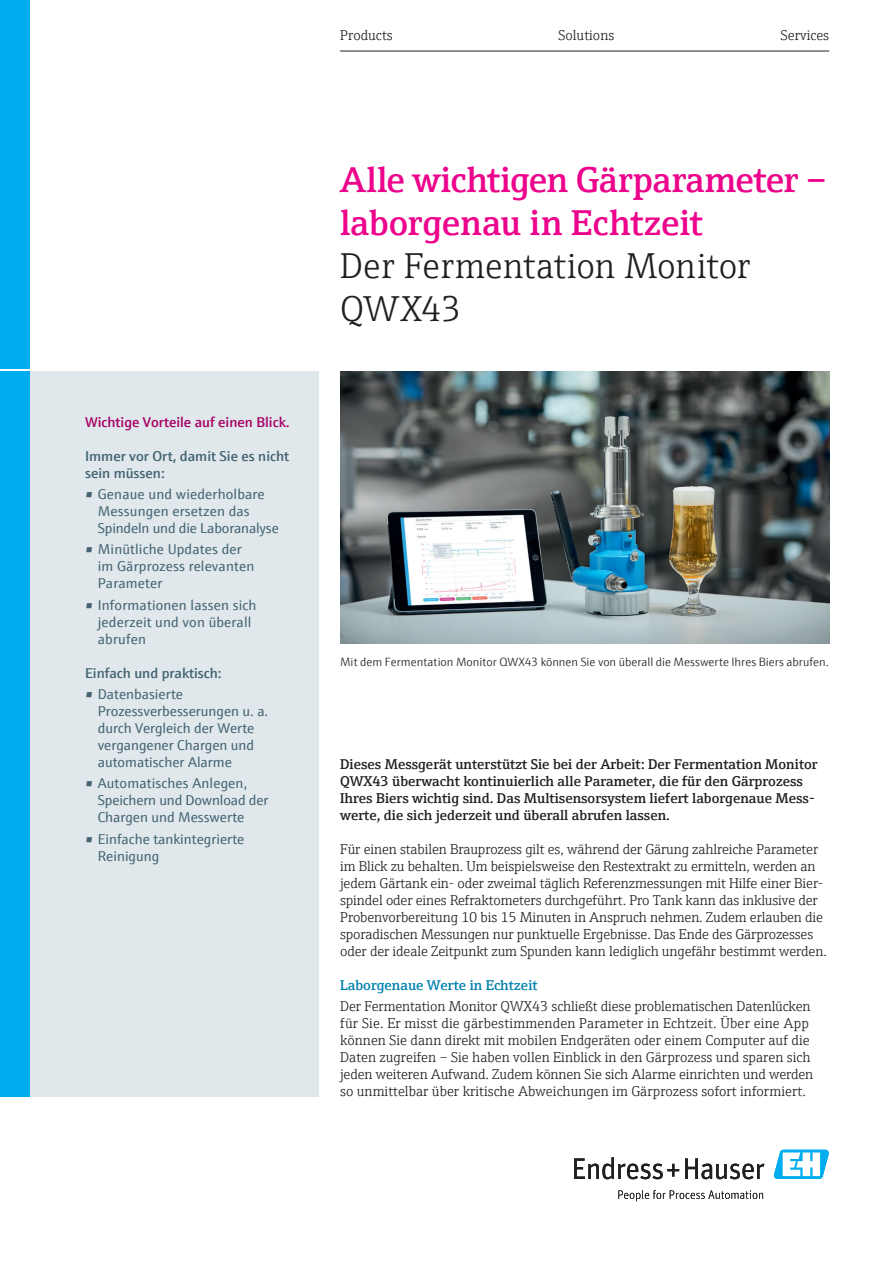
<style>
.page{position:relative;width:893px;height:1263px;background:#fff}
.page>*{position:absolute;margin:0;border:0;box-sizing:border-box;transform-origin:0 0}
.t1{font:600 36px/43.2px "E+H Serif";letter-spacing:-.005em;color:#ed028c}
.t2{font:300 36px/43.2px "E+H Serif";letter-spacing:-.005em;color:#231f20}
.t3{font:300 14.25px/17px "E+H Serif";letter-spacing:-.01em;color:#231f20}
.t4{font:14.25px/17px "E+H Sans";color:#446472}
.t5{font:600 14.25px/17px "E+H Serif";color:#231f20}
.t6{font:600 14.25px/17px "E+H Sans";color:#446472}
.t7{font:600 14.25px "E+H Sans";color:#a70164}
.t8{font:600 14.25px "E+H Serif";color:#0081ad}
.t9{font:300 12px "E+H Sans";color:#231f20}
</style>
<div class="page">
<hr style="left:340px;top:51px;width:489px;height:1px;background:#231f20">
<div style="left:0;top:0;width:30px;height:369px;background:#00aeef"></div>
<svg style="left:574px;top:1157px;width:105px;height:22px"></svg>
<svg style="left:685px;top:1158px;width:79px;height:21px"></svg>
<svg style="left:618px;top:1190px;width:145px;height:11px"></svg>
<svg style="left:773px;top:1150px;width:56px;height:29px"></svg>
<div style="left:30px;top:371px;width:289px;height:725px;background:#e0e8ec"></div>
<img style="left:340px;top:371px;width:489px;height:272px">
<div style="left:0;top:371px;width:30px;height:725px;background:#00aeef"></div>
<p class="t3" style="left:340px;top:25px;width:54px">Products</p>
<p class="t3" style="left:558px;top:25px;width:57px">Solutions</p>
<p class="t3" style="left:781px;top:25px;width:50px">Services</p>
<p class="t7" style="left:85px;top:411px;width:206px">Wichtige Vorteile auf einen Blick.</p>
<p class="t6" style="left:85px;top:446px;width:206px">Immer vor Ort, damit Sie es nicht sein müssen:</p>
<p class="t4" style="left:98px;top:484px;width:183px;text-indent:-13px">• Genaue und wiederholbare<br>Messungen ersetzen das<br>Spindeln und die Laboranalyse</p>
<p class="t4" style="left:98px;top:540px;width:158px;text-indent:-13px">• Minütliche Updates der im Gärprozess relevanten<br>Parameter</p>
<p class="t4" style="left:98px;top:595px;width:160px;text-indent:-13px">• Informationen lassen sich jederzeit und von überall abrufen</p>
<p class="t6" style="left:85px;top:663px;width:138px">Einfach und praktisch:</p>
<p class="t4" style="left:98px;top:684px;width:172px;text-indent:-13px">• Datenbasierte<br>Prozessverbesserungen u. a. durch Vergleich der Werte vergangener Chargen und automatischer Alarme</p>
<p class="t4" style="left:98px;top:774px;width:172px;text-indent:-13px">• Automatisches Anlegen,<br>Speichern und Download der<br>Chargen und Messwerte</p>
<p class="t4" style="left:98px;top:829px;width:148px;text-indent:-13px">• Einfache tankintegrierte<br>Reinigung</p>
<h1 class="t1" style="left:340px;top:155px;width:488px">Alle wichtigen Gärparameter – laborgenau in Echtzeit</h1>
<h1 class="t2" style="left:340px;top:242px;width:412px">Der Fermentation Monitor<br>QWX43</h1>
<p class="t9" style="left:340px;top:653px;width:490px">Mit dem Fermentation Monitor QWX43 können Sie von überall die Messwerte Ihres Biers abrufen.</p>
<p class="t5" style="left:340px;top:754px;width:479px">Dieses Messgerät unterstützt Sie bei der Arbeit: Der Fermentation Monitor QWX43 überwacht kontinuierlich alle Parameter, die für den Gärprozess Ihres Biers wichtig sind. Das Multisensorsystem liefert laborgenaue Mess&shy;werte, die sich jederzeit und überall abrufen lassen.</p>
<p class="t3" style="left:340px;top:839px;width:488px">Für einen stabilen Brauprozess gilt es, während der Gärung zahlreiche Parameter im Blick zu behalten. Um beispielsweise den Restextrakt zu ermitteln, werden an jedem Gärtank ein- oder zweimal täglich Referenzmessungen mit Hilfe einer Bier&shy;spindel oder eines Refraktometers durchgeführt. Pro Tank kann das inklusive der Probenvorbereitung 10 bis 15 Minuten in Anspruch nehmen. Zudem erlauben die sporadischen Messungen nur punktuelle Ergebnisse. Das Ende des Gärprozesses oder der ideale Zeitpunkt zum Spunden kann lediglich ungefähr bestimmt werden.</p>
<p class="t8" style="left:340px;top:974px;width:199px">Laborgenaue Werte in Echtzeit</p>
<p class="t3" style="left:340px;top:997px;width:475px">Der Fermentation Monitor QWX43 schließt diese problematischen Datenlücken für Sie. Er misst die gärbestimmenden Parameter in Echtzeit. Über eine App können Sie dann direkt mit mobilen Endgeräten oder einem Computer auf die Daten zugreifen – Sie haben vollen Einblick in den Gärprozess und sparen sich jeden weiteren Aufwand. Zudem können Sie sich Alarme einrichten und werden so unmittelbar über kritische Abweichungen im Gärprozess sofort informiert.</p>
</div>
